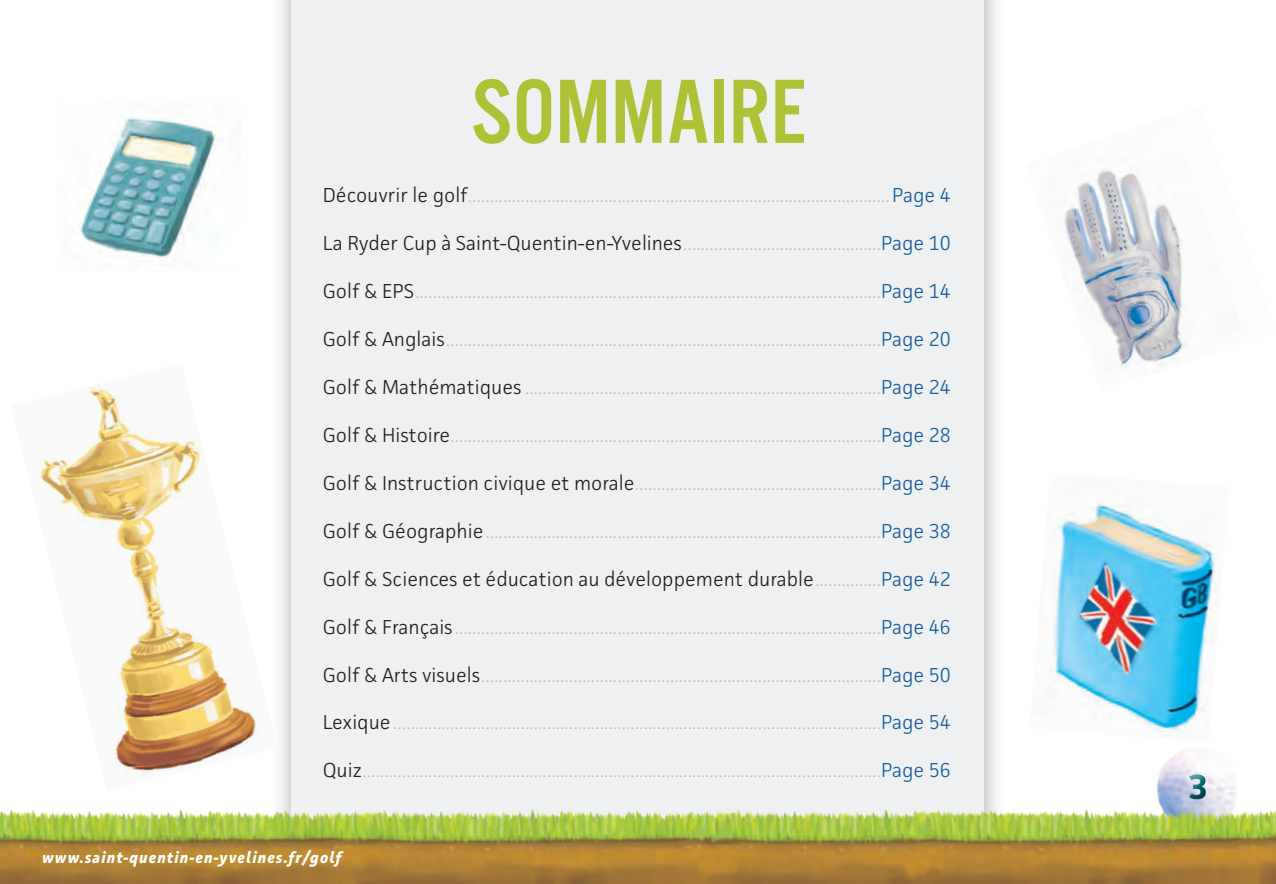
<style>
.page{position:relative;width:1276px;height:884px;background:#fff}
.page>*{position:absolute;margin:0;border:0;box-sizing:border-box;transform-origin:0 0}
.TITRE{font:94.5px "Alternate Got No 3 D";color:#aec137}
.t1{font:700 35.1px "Facit";color:#05686f}
.Texte{font:300 20.25px "Facit";color:#bcbdc0}
.Texte-2{font:300 20.25px "Facit";color:#231f20}
.t2{font:italic 700 15.75px "Facit";letter-spacing:.07em;color:#fff}
.s1{color:#231f20}
.s2{color:#175d9e}
.s3{color:#bcbdc0}
</style>
<div class="page">
<div style="left:270px;top:0;width:736px;height:883px;background:#231f20;opacity:.38"></div>
<div style="left:292px;top:0;width:692px;height:858px;background:#eff0f1"></div>
<img style="left:78px;top:112px;width:145px;height:149px">
<img style="left:35px;top:363px;width:242px;height:376px">
<img style="left:1047px;top:501px;width:173px;height:236px">
<img style="left:1064px;top:169px;width:124px;height:200px">
<img style="left:0;top:739px;width:1276px;height:144px">
<div style="left:1168px;top:752px;width:53px;height:60px;background:#fff;opacity:.75"></div>
<div style="left:1172px;top:761px;width:54px;height:59px;background:#231f20;opacity:.75"></div>
<p class="TITRE" style="left:471px;top:61px;width:336px">SOMMAIRE</p>
<p class="Texte" style="left:323px;top:182px;width:629px"><span class="s1">Découvrir le golf</span>................................................................................................<span class="s2">Page 4</span></p>
<p class="Texte" style="left:323px;top:230px;width:629px"><span class="s1">La Ryder Cup à Saint-Quentin-en-Yvelines</span>.............................................<span class="s2">Page 10</span></p>
<p class="Texte" style="left:323px;top:278px;width:629px"><span class="s1">Golf &amp; EPS</span>..........................................................................................................<span class="s2">Page 14</span></p>
<p class="Texte" style="left:323px;top:326px;width:629px"><span class="s1">Golf &amp; Anglais</span>...................................................................................................<span class="s2">Page 20</span></p>
<p class="Texte" style="left:323px;top:374px;width:629px"><span class="s1">Golf &amp; Mathématiques</span> .................................................................................<span class="s2">Page 24</span></p>
<p class="Texte" style="left:323px;top:422px;width:629px"><span class="s1">Golf &amp; Histoire</span>..................................................................................................<span class="s2">Page 28</span></p>
<p class="Texte" style="left:323px;top:470px;width:629px"><span class="s1">Golf &amp; Instruction civique et morale</span>........................................................<span class="s2">Page 34</span></p>
<p class="Texte" style="left:323px;top:518px;width:629px"><span class="s1">Golf &amp; Géographie</span>..........................................................................................<span class="s2">Page 38</span></p>
<p class="Texte-2" style="left:323px;top:566px;width:629px">Golf &amp; Sciences et éducation au développement durable<span class="s3">...............</span><span class="s2">Page 42</span></p>
<p class="Texte" style="left:323px;top:614px;width:629px"><span class="s1">Golf &amp; Français</span>.................................................................................................<span class="s2">Page 46</span></p>
<p class="Texte" style="left:323px;top:661px;width:629px"><span class="s1">Golf &amp; Arts visuels</span>...........................................................................................<span class="s2">Page 50</span></p>
<p class="Texte" style="left:323px;top:709px;width:629px"><span class="s1">Lexique</span>...............................................................................................................<span class="s2">Page 54</span></p>
<p class="Texte" style="left:323px;top:757px;width:629px"><span class="s1">Quiz</span>......................................................................................................................<span class="s2">Page 56</span></p>
<p class="t2" style="left:42px;top:847px;width:300px">www.saint-quentin-en-yvelines.fr/golf</p>
<h2 class="t1" style="left:1187px;top:764px;width:22px">3</h2>
</div>
